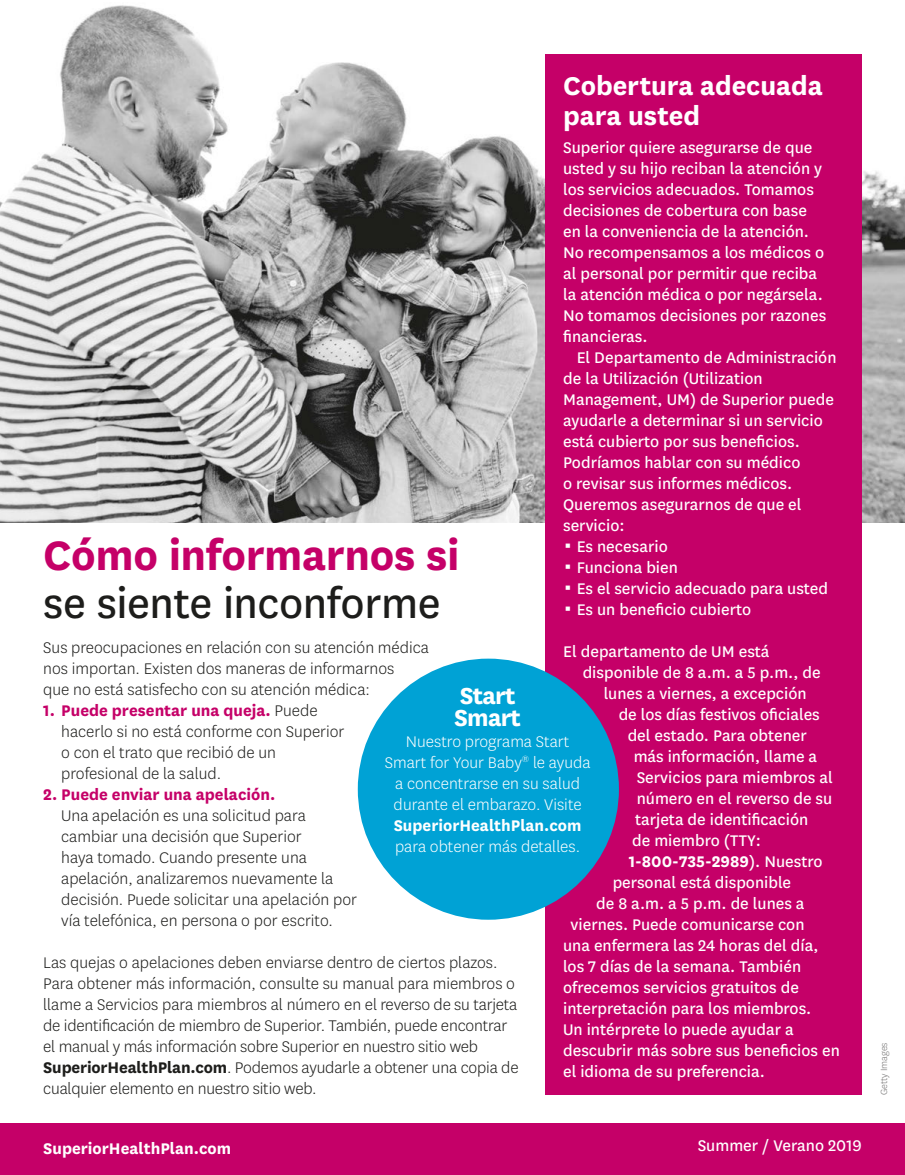
<style>
.page{position:relative;width:905px;height:1175px;background:#fff}
.page>*{position:absolute;margin:0;border:0;box-sizing:border-box;transform-origin:0 0}
.t1{font:48px/48px "Centene Sans";letter-spacing:-.01em;color:#1d1d1b}
.t2{font:700 30px/30px "Centene Sans";letter-spacing:-.005em;color:#fff}
.t3{font:700 27px/22.5px "Centene Sans";letter-spacing:-.03em;color:#fff}
.t4{font:18px/21px "Centene Sans";color:#fff}
.t5{font:300 18px/21px "Centene Sans";color:#1d1d1b}
.t6{font:300 18px/21px "Centene Sans";color:#fff;text-align:center}
.t7{font:700 18px "Centene Sans";color:#fff}
.t8{font:300 10.5px "Centene Sans";color:#747373}
.s1{font-weight:400}
.s2{font-weight:700;color:#c50068}
.s3{font-weight:700}
</style>
<div class="page">
<div style="left:0;top:1123px;width:905px;height:52px;background:#c50068"></div>
<img style="left:0;top:5px;width:905px;height:517px">
<div style="left:545px;top:55px;width:316px;height:1040px;background:#c50068"></div>
<div style="left:358px;top:658px;width:261px;height:261px;background:#00a2d5;border-radius:50%"></div>
<h2 class="t2" style="left:563px;top:69px;width:261px">Cobertura adecuada para usted</h2>
<p class="t4" style="left:563px;top:136px;width:264px">Superior quiere asegurarse de que usted y su hijo reciban la atención y los servicios adecuados. Tomamos decisiones de cobertura con base en la conveniencia de la atención.<br>No recompensamos a los médicos o al personal por permitir que reciba la atención médica o por negársela.<br>No tomamos decisiones por razones financieras.</p>
<p class="t4" style="left:563px;top:346px;width:275px;text-indent:14px">El Departamento de Administración de la Utilización (Utilization<br>Management, UM) de Superior puede ayudarle a determinar si un servicio está cubierto por sus beneficios.<br>Podríamos hablar con su médico<br>o revisar sus informes médicos.<br>Queremos asegurarnos de que el servicio:</p>
<p class="t4" style="left:576px;top:535px;width:93px">Es necesario</p>
<p class="t4" style="left:576px;top:556px;width:103px">Funciona bien</p>
<p class="t4" style="left:576px;top:577px;width:253px">Es el servicio adecuado para usted</p>
<p class="t4" style="left:576px;top:598px;width:176px">Es un beneficio cubierto</p>
<p class="t4" style="left:563px;top:640px;width:208px">El departamento de UM está</p>
<p class="t4" style="left:582px;top:661px;width:239px">disponible de 8 a.m. a 5 p.m., de</p>
<p class="t4" style="left:603px;top:682px;width:204px">lunes a viernes, a excepción</p>
<p class="t4" style="left:618px;top:703px;width:203px">de los días festivos oficiales</p>
<p class="t4" style="left:627px;top:724px;width:181px">del estado. Para obtener</p>
<p class="t4" style="left:633px;top:745px;width:185px">más información, llame a</p>
<p class="t4" style="left:636px;top:766px;width:198px">Servicios para miembros al</p>
<p class="t4" style="left:636px;top:787px;width:197px">número en el reverso de su</p>
<p class="t4" style="left:635px;top:808px;width:174px">tarjeta de identificación</p>
<p class="t4" style="left:632px;top:829px;width:130px">de miembro (TTY:</p>
<p class="t7" style="left:628px;top:849px;width:195px">1-800-735-2989<span class="s1">). Nuestro</span></p>
<p class="t4" style="left:612px;top:871px;width:180px">personal está disponible</p>
<p class="t4" style="left:596px;top:892px;width:210px">de 8 a.m. a 5 p.m. de lunes a</p>
<p class="t4" style="left:570px;top:913px;width:235px">viernes. Puede comunicarse con</p>
<p class="t4" style="left:563px;top:934px;width:257px">una enfermera las 24 horas del día,</p>
<p class="t4" style="left:563px;top:955px;width:239px">los 7 días de la semana. También</p>
<p class="t4" style="left:563px;top:976px;width:237px">ofrecemos servicios gratuitos de</p>
<p class="t4" style="left:563px;top:997px;width:250px">interpretación para los miembros.</p>
<p class="t4" style="left:563px;top:1018px;width:232px">Un intérprete lo puede ayudar a</p>
<p class="t4" style="left:563px;top:1039px;width:278px">descubrir más sobre sus beneficios en</p>
<p class="t4" style="left:563px;top:1060px;width:203px">el idioma de su preferencia.</p>
<h2 class="t1" style="left:43px;top:529px;width:418px"><span class="s2">Cómo informarnos si </span>se siente inconforme</h2>
<p class="t5" style="left:43px;top:636px;width:387px">Sus preocupaciones en relación con su atención médica nos importan. Existen dos maneras de informarnos<br>que no está satisfecho con su atención médica:</p>
<p class="t5" style="left:61px;top:699px;width:285px;text-indent:-18px"><span class="s2">1. Puede presentar una queja.</span> Puede hacerlo si no está conforme con Superior o con el trato que recibió de un profesional de la salud.</p>
<p class="t5" style="left:61px;top:783px;width:297px;text-indent:-18px"><span class="s2">2. Puede enviar una apelación.<br></span>Una apelación es una solicitud para cambiar una decisión que Superior<br>haya tomado. Cuando presente una apelación, analizaremos nuevamente la decisión. Puede solicitar una apelación por vía telefónica, en persona o por escrito.</p>
<p class="t5" style="left:43px;top:951px;width:477px">Las quejas o apelaciones deben enviarse dentro de ciertos plazos.<br>Para obtener más información, consulte su manual para miembros o llame a Servicios para miembros al número en el reverso de su tarjeta de identificación de miembro de Superior. También, puede encontrar el manual y más información sobre Superior en nuestro sitio web <span class="s3">SuperiorHealthPlan.com</span>. Podemos ayudarle a obtener una copia de cualquier elemento en nuestro sitio web.</p>
<h2 class="t3" style="left:454px;top:682px;width:68px">Start<br>Smart</h2>
<p class="t6" style="left:384px;top:730px;width:207px">Nuestro programa Start<br>Smart for Your Baby<sup>®</sup> le ayuda a concentrarse en su salud durante el embarazo. Visite<br><span class="s3">SuperiorHealthPlan.com </span>para obtener más detalles.</p>
<p class="t7" style="left:43px;top:1136px;width:189px">SuperiorHealthPlan.com</p>
<p class="t4" style="left:697px;top:1134px;width:165px">Summer / Verano 2019</p>
<p class="t8" style="left:877px;top:1095px;width:54px;rotate:-90deg">Getty Images</p>
</div>
